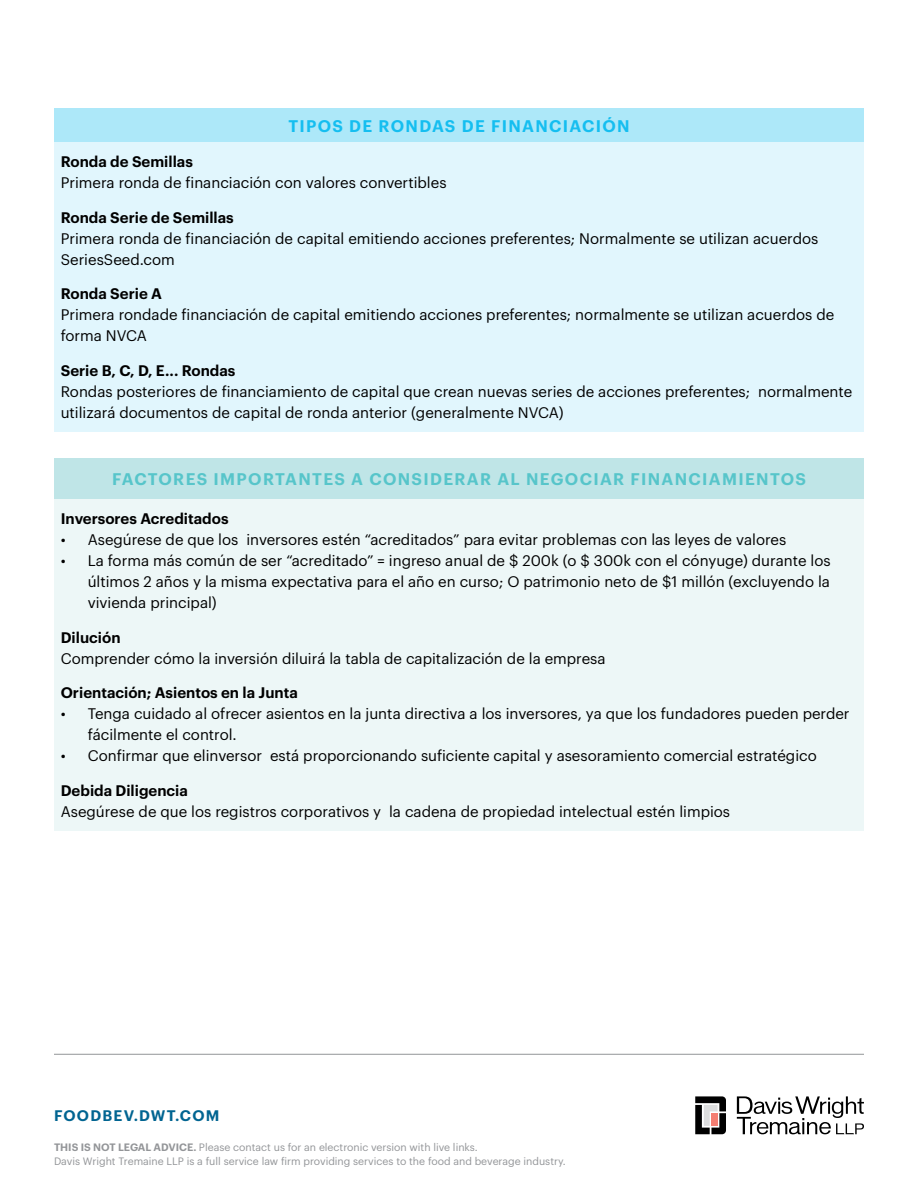
<style>
.page{position:relative;width:918px;height:1188px;background:#fff}
.page>*{position:absolute;margin:0;border:0;box-sizing:border-box;transform-origin:0 0}
.t1{font:600 16.5px "Graphik";letter-spacing:.08em;color:#57c5ca}
.t2{font:600 16.5px "Graphik";letter-spacing:.08em;color:#15bef0}
.t3{font:15px/21px "Graphik";color:#000}
.t4{font:600 15px "Graphik";color:#000}
.t5{font:600 15px "Graphik";letter-spacing:.08em;color:#006491}
.t6{font:10.5px/13.5px "Graphik";color:#939598}
.s1{font-weight:600}
</style>
<div class="page">
<hr style="left:54px;top:1054px;width:810px;height:1px;background:#939598">
<svg style="left:695px;top:1096px;width:31px;height:38px"></svg>
<svg style="left:737px;top:1096px;width:127px;height:38px"></svg>
<div style="left:54px;top:108px;width:810px;height:34px;background:#ade8f9"></div>
<div style="left:54px;top:142px;width:810px;height:289px;background:#e1f6fd"></div>
<div style="left:54px;top:458px;width:810px;height:41px;background:#bfe5e7"></div>
<div style="left:54px;top:499px;width:810px;height:331px;background:#edf7f7"></div>
<p class="t2" style="left:288px;top:113px;width:343px">TIPOS DE RONDAS DE FINANCIACIÓN</p>
<p class="t4" style="left:61px;top:150px;width:134px">Ronda de Semillas</p>
<p class="t3" style="left:61px;top:171px;width:387px">Primera ronda de financiación con valores convertibles</p>
<p class="t4" style="left:61px;top:206px;width:175px">Ronda Serie de Semillas</p>
<p class="t3" style="left:61px;top:227px;width:759px">Primera ronda de financiación de capital emitiendo acciones preferentes; Normalmente se utilizan acuerdos<br>SeriesSeed.com</p>
<p class="t4" style="left:61px;top:282px;width:103px">Ronda Serie A</p>
<p class="t3" style="left:61px;top:303px;width:775px">Primera rondade financiación de capital emitiendo acciones preferentes; normalmente se utilizan acuerdos de forma NVCA</p>
<p class="t4" style="left:61px;top:359px;width:176px">Serie B, C, D, E... Rondas</p>
<p class="t3" style="left:61px;top:380px;width:793px">Rondas posteriores de financiamiento de capital que crean nuevas series de acciones preferentes; normalmente utilizará documentos de capital de ronda anterior (generalmente NVCA)</p>
<p class="t1" style="left:112px;top:467px;width:695px">FACTORES IMPORTANTES A CONSIDERAR AL NEGOCIAR FINANCIAMIENTOS</p>
<p class="t4" style="left:61px;top:507px;width:169px">Inversores Acreditados</p>
<p class="t3" style="left:61px;top:528px;width:727px">• Asegúrese de que los inversores estén “acreditados” para evitar problemas con las leyes de valores</p>
<p class="t3" style="left:88px;top:549px;width:744px;text-align:justify;text-indent:-27px">• La forma más común de ser “acreditado” = ingreso anual de $ 200k (o $ 300k con el cónyuge) durante los últimos 2 años y la misma expectativa para el año en curso; O patrimonio neto de $1 millón (excluyendo la vivienda principal)</p>
<p class="t4" style="left:61px;top:626px;width:61px">Dilución</p>
<p class="t3" style="left:61px;top:647px;width:546px">Comprender cómo la inversión diluirá la tabla de capitalización de la empresa</p>
<p class="t4" style="left:61px;top:681px;width:239px">Orientación; Asientos en la Junta</p>
<p class="t3" style="left:88px;top:702px;width:763px;text-indent:-27px">• Tenga cuidado al ofrecer asientos en la junta directiva a los inversores, ya que los fundadores pueden perder fácilmente el control.</p>
<p class="t3" style="left:61px;top:744px;width:758px">• Confirmar que elinversor está proporcionando suficiente capital y asesoramiento comercial estratégico</p>
<p class="t4" style="left:61px;top:779px;width:129px">Debida Diligencia</p>
<p class="t3" style="left:61px;top:800px;width:671px">Asegúrese de que los registros corporativos y la cadena de propiedad intelectual estén limpios</p>
<p class="t5" style="left:54px;top:1105px;width:167px">FOODBEV.DWT.COM</p>
<p class="t6" style="left:54px;top:1140px;width:513px"><span class="s1">THIS IS NOT LEGAL ADVICE.</span> Please contact us for an electronic version with live links.<br>Davis Wright Tremaine LLP is a full service law firm providing services to the food and beverage industry.</p>
</div>
